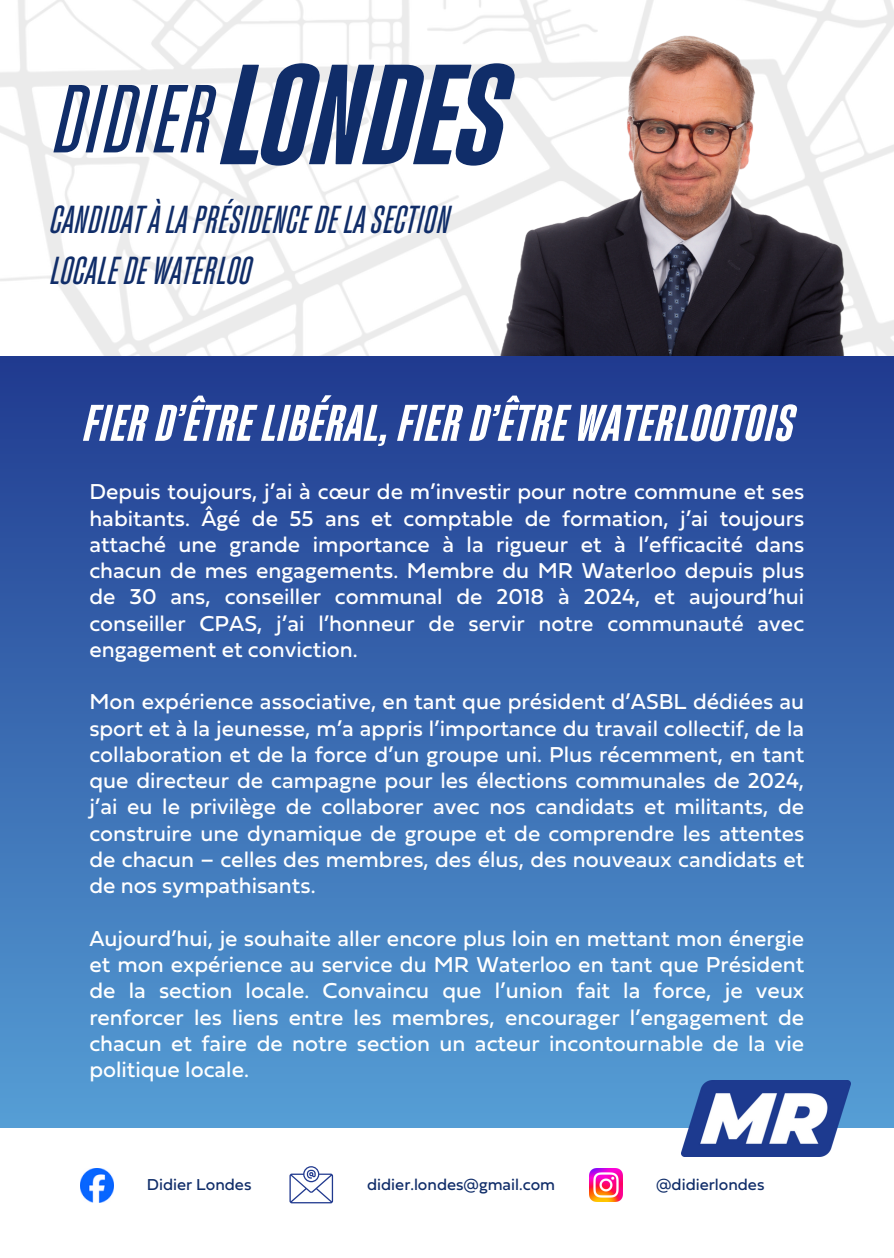
<style>
.page{position:relative;width:894px;height:1258px;background:#fff}
.page>*{position:absolute;margin:0;border:0;box-sizing:border-box;transform-origin:0 0}
.t1{font:italic 600 condensed 141px "Fixture";letter-spacing:-.03em;color:#102d69}
.t2{font:italic condensed 95.7px "Fixture";color:#102d69}
.t3{font:italic 600 condensed 51px "Fixture";color:#fff}
.t4{font:italic condensed 38.7px/51.6px "Fixture";color:#102d69}
.t5{font:22.5px/26.4px "Fieldwork Hum";color:#fff;text-align:justify}
.t6{font:16.5px "Fieldwork Hum";color:#102d69}
</style>
<div class="page">
<img style="left:0;top:0;width:458px;height:356px">
<img style="left:458px;top:0;width:435px;height:356px">
<div style="left:0;top:356px;width:893px;height:771px;background:linear-gradient(to bottom,#203a8f,#569ed5)"></div>
<img style="left:681px;top:1080px;width:168px;height:76px">
<svg style="left:289px;top:1166px;width:44px;height:37px"></svg>
<img style="left:589px;top:1168px;width:33px;height:34px">
<img style="left:80px;top:1168px;width:34px;height:34px">
<h3 class="t1" style="left:212px;top:17px;width:289px">LONDES</h3>
<h5 class="t4" style="left:48px;top:190px;width:401px">CANDIDATÀLAPRÉSIDENCEDELASECTION<br>LOCALEDE WATERLOO</h5>
<p class="t2" style="left:48px;top:52px;width:161px">DIDIER</p>
<h4 class="t3" style="left:80px;top:388px;width:712px">FIERD’ÊTRELIBÉRAL,FIERD’ÊTRE WATERLOOTOIS</h4>
<p class="t5" style="left:89px;top:478px;width:716px">Depuis toujours, j’ai à cœur de m’investir pour notre commune et ses habitants. Âgé de 55 ans et comptable de formation, j’ai toujours attaché une grande importance à la rigueur et à l’efficacité dans chacun de mes engagements. Membre du MR Waterloo depuis plus de 30 ans, conseiller communal de 2018 à 2024, et aujourd’hui conseiller CPAS, j’ai l’honneur de servir notre communauté avec engagement et conviction.</p>
<h2 class="t5" style="left:89px;top:688px;width:716px">Mon expérience associative, en tant que président d’ASBL dédiées au sport et à la jeunesse, m’a appris l’importance du travail collectif, de la collaboration et de la force d’un groupe uni. Plus récemment, en tant que directeur de campagne pour les élections communales de 2024, j’ai eu le privilège de collaborer avec nos candidats et militants, de construire une dynamique de groupe et de comprendre les attentes de chacun – celles des membres, des élus, des nouveaux candidats et de nos sympathisants.</h2>
<h1 class="t5" style="left:89px;top:924px;width:716px">Aujourd’hui, je souhaite aller encore plus loin en mettant mon énergie et mon expérience au service du MR Waterloo en tant que Président de la section locale. Convaincu que l’union fait la force, je veux renforcer les liens entre les membres, encourager l’engagement de chacun et faire de notre section un acteur incontournable de la vie politique locale.</h1>
<h5 class="t6" style="left:147px;top:1175px;width:106px">Didier Londes</h5>
<h5 class="t6" style="left:367px;top:1175px;width:189px">didier.londes@gmail.com</h5>
<p class="t6" style="left:656px;top:1175px;width:110px">@didierlondes</p>
</div>
